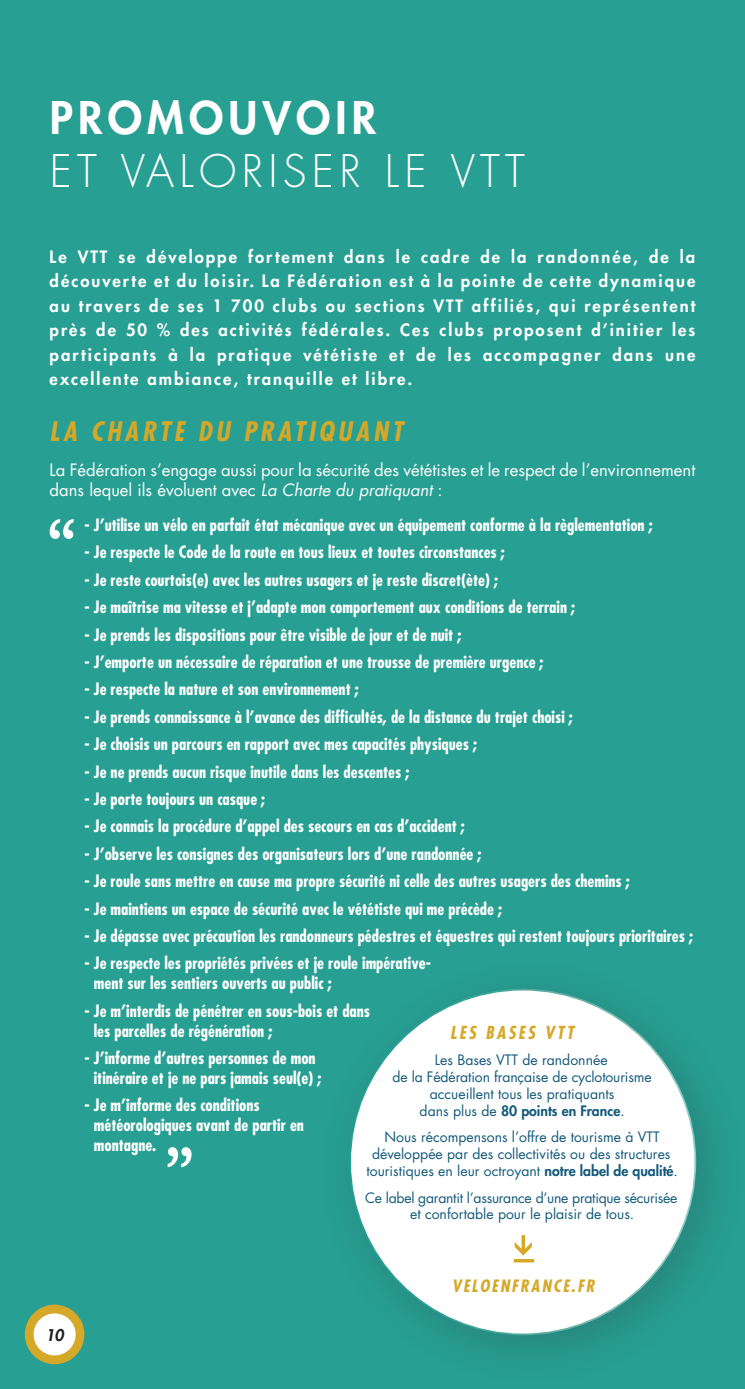
<style>
.page{position:relative;width:745px;height:1389px;background:#fff}
.page>*{position:absolute;margin:0;border:0;box-sizing:border-box;transform-origin:0 0}
.t1{font:300 43.75px "Futura";letter-spacing:.12em;color:#fff}
.t2{font:800 43.75px "Futura";letter-spacing:.12em;color:#fff}
.t3{font:italic 700 condensed 26.25px "Futura";letter-spacing:.14em;color:#d5a828}
.t4{font:italic 700 condensed 17.5px "Futura";letter-spacing:.14em;color:#d5a828}
.t5{font:700 condensed 16.62px/19.9px "Futura";color:#fff}
.t6{font:800 16.62px/24.5px "Futura";letter-spacing:.12em;color:#fff;text-align:justify}
.t7{font:16.62px/19.9px "Futura";color:#fff}
.t8{font:italic 700 condensed 16.62px "Futura";letter-spacing:.12em;color:#d5a828}
.t9{font:italic 800 15.75px "Futura";color:#231f20}
.t10{font:14px/16.8px "Futura";color:#145a7c;text-align:center}
.t11{font:14px/16.8px "Futura";letter-spacing:-.02em;color:#145a7c;text-align:center}
.s1{font-style:italic}
.s2{font-weight:800}
</style>
<div class="page">
<div style="left:0;top:0;width:744px;height:1389px;background:#289f93"></div>
<svg style="left:50px;top:519px;width:24px;height:20px"></svg>
<svg style="left:167px;top:1147px;width:24px;height:20px"></svg>
<div style="left:29px;top:1309px;width:51px;height:51px;background:#fff;border-radius:50%"></div>
<div style="left:25px;top:1305px;width:59px;height:59px;border:9px solid #d5a828;border-radius:50%"></div>
<div style="left:316px;top:956px;width:428px;height:433px;background:#231f20;opacity:.22"></div>
<div style="left:350px;top:990px;width:344px;height:344px;background:#fff;border-radius:50%"></div>
<svg style="left:514px;top:1235px;width:17px;height:20px"></svg>
<hr style="left:513px;top:1259px;width:20px;height:3px;background:#d5a828">
<h1 class="t2" style="left:50px;top:89px;width:328px">PROMOUVOIR</h1>
<h1 class="t1" style="left:50px;top:143px;width:476px">ET VALORISER LE VTT</h1>
<p class="t6" style="left:50px;top:244px;width:646px">Le VTT se développe fortement dans le cadre de la randonnée, de la découverte et du loisir. La Fédération est à la pointe de cette dynamique au travers de ses 1 700 clubs ou sections VTT affiliés, qui représentent près de 50 % des activités fédérales. Ces clubs proposent d’initier les participants à la pratique vététiste et de les accompagner dans une excellente ambiance, tranquille et libre.</p>
<h2 class="t3" style="left:50px;top:415px;width:354px">LA CHARTE DU PRATIQUANT</h2>
<p class="t7" style="left:50px;top:460px;width:646px">La Fédération s’engage aussi pour la sécurité des vététistes et le respect de l’environnement dans lequel ils évoluent avec <span class="s1">La Charte du pratiquant</span> :</p>
<p class="t5" style="left:84px;top:515px;width:569px">- J’utilise un vélo en parfait état mécanique avec un équipement conforme à la règlementation ;</p>
<p class="t5" style="left:84px;top:542px;width:422px">- Je respecte le Code de la route en tous lieux et toutes circonstances ;</p>
<p class="t5" style="left:84px;top:569px;width:415px">- Je reste courtois(e) avec les autres usagers et je reste discret(ète) ;</p>
<p class="t5" style="left:84px;top:597px;width:492px">- Je maîtrise ma vitesse et j’adapte mon comportement aux conditions de terrain ;</p>
<p class="t5" style="left:84px;top:624px;width:378px">- Je prends les dispositions pour être visible de jour et de nuit ;</p>
<p class="t5" style="left:84px;top:652px;width:460px">- J’emporte un nécessaire de réparation et une trousse de première urgence ;</p>
<p class="t5" style="left:84px;top:679px;width:276px">- Je respecte la nature et son environnement ;</p>
<p class="t5" style="left:84px;top:706px;width:489px">- Je prends connaissance à l’avance des difficultés, de la distance du trajet choisi ;</p>
<p class="t5" style="left:84px;top:734px;width:394px">- Je choisis un parcours en rapport avec mes capacités physiques ;</p>
<p class="t5" style="left:84px;top:761px;width:326px">- Je ne prends aucun risque inutile dans les descentes ;</p>
<p class="t5" style="left:84px;top:789px;width:182px">- Je porte toujours un casque ;</p>
<p class="t5" style="left:84px;top:816px;width:382px">- Je connais la procédure d’appel des secours en cas d’accident ;</p>
<p class="t5" style="left:84px;top:843px;width:398px">- J’observe les consignes des organisateurs lors d’une randonnée ;</p>
<p class="t5" style="left:84px;top:871px;width:546px">- Je roule sans mettre en cause ma propre sécurité ni celle des autres usagers des chemins ;</p>
<p class="t5" style="left:84px;top:898px;width:419px">- Je maintiens un espace de sécurité avec le vététiste qui me précède ;</p>
<p class="t5" style="left:84px;top:926px;width:610px">- Je dépasse avec précaution les randonneurs pédestres et équestres qui restent toujours prioritaires ;</p>
<p class="t5" style="left:94px;top:953px;width:338px;text-indent:-9px">- Je respecte les propriétés privées et je roule impérative&shy;ment sur les sentiers ouverts au public ;</p>
<p class="t5" style="left:94px;top:1000px;width:278px;text-indent:-9px">- Je m’interdis de pénétrer en sous-bois et dans les parcelles de régénération ;</p>
<p class="t5" style="left:84px;top:1048px;width:238px;text-align:center">- J’informe d’autres personnes de mon itinéraire et je ne pars jamais seul(e) ;</p>
<p class="t5" style="left:94px;top:1095px;width:211px;text-indent:-9px">- Je m’informe des conditions météorologiques avant de partir en montagne.</p>
<p class="t4" style="left:450px;top:1021px;width:125px">LES BASES VTT</p>
<p class="t10" style="left:392px;top:1051px;width:260px">Les Bases VTT de randonnée<br>de la Fédération française de cyclotourisme accueillent tous les pratiquants<br>dans plus de <span class="s2">80 points en France</span>.</p>
<p class="t10" style="left:366px;top:1129px;width:313px">Nous récompensons l’offre de tourisme à VTT développée par des collectivités ou des structures touristiques en leur octroyant <span class="s2">notre label de qualité</span>.</p>
<p class="t11" style="left:365px;top:1189px;width:314px">Ce label garantit l’assurance d’une pratique sécurisée et confortable pour le plaisir de tous.</p>
<p class="t9" style="left:45px;top:1324px;width:20px">10</p>
<p class="t8" style="left:451px;top:1275px;width:144px">VELOENFRANCE.FR</p>
</div>
